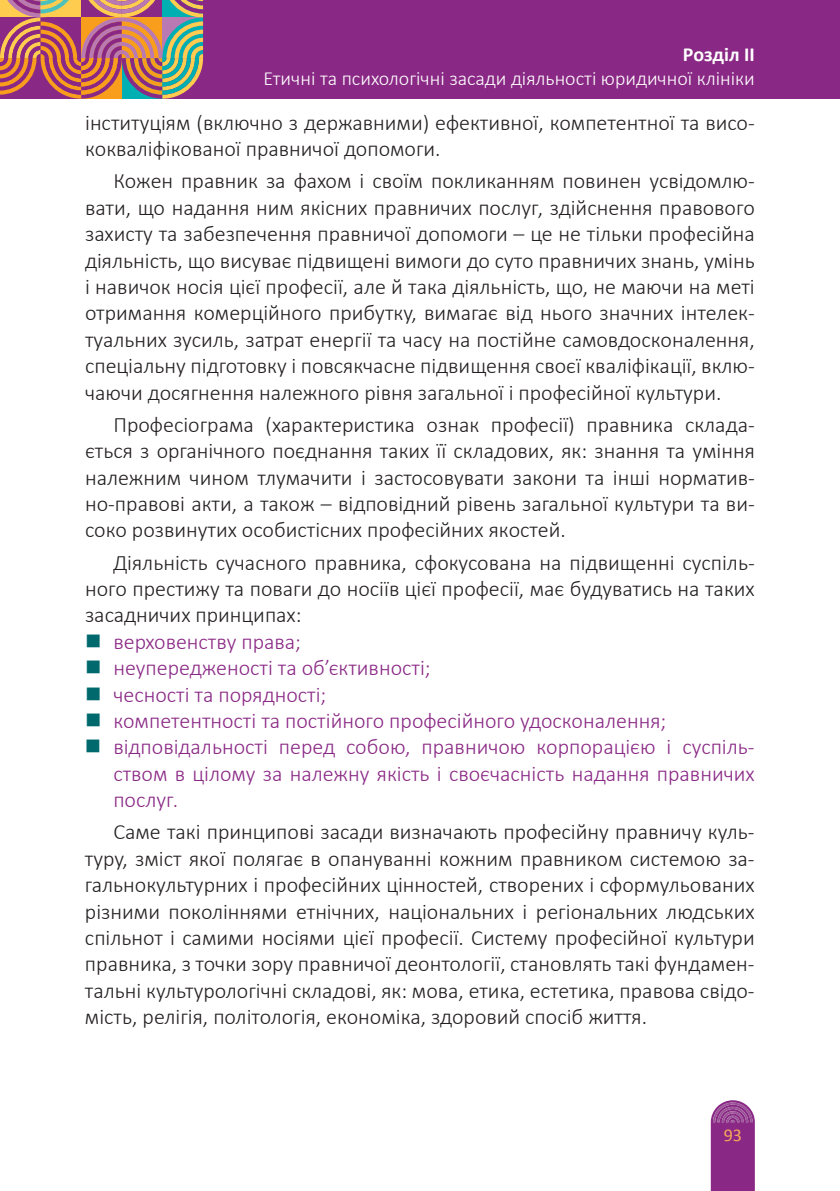
<style>
.page{position:relative;width:840px;height:1191px;background:#fff}
.page>*{position:absolute;margin:0;border:0;box-sizing:border-box;transform-origin:0 0}
.t1{font:300 22px/26.4px "Calibri";color:#231f20;text-align:justify}
.t2{font:300 22px/26.4px "Calibri";color:#8a2885}
.t3{font:300 20px "Calibri";color:#fff}
.t4{font:700 20px "Calibri";color:#fff}
.t5{font:18px "Calibri";color:#f8ab58}
</style>
<div class="page">
<div style="left:0;top:0;width:839px;height:99px;background:#8a2885"></div>
<svg style="left:0;top:0;width:203px;height:99px"></svg>
<svg style="left:710px;top:1100px;width:44px;height:91px;background:#953d90"></svg>
<p class="t4" style="left:682px;top:42px;width:73px">Розділ II</p>
<p class="t3" style="left:263px;top:66px;width:492px">Етичні та психологічні засади діяльності юридичної клініки</p>
<p class="t1" style="left:85px;top:109px;width:670px">інституціям (включно з державними) ефективної, компетентної та висо&shy;кокваліфікованої правничої допомоги.</p>
<p class="t1" style="left:85px;top:168px;width:670px;text-indent:28px">Кожен правник за фахом і своїм покликанням повинен усвідомлю&shy;вати, що надання ним якісних правничих послуг, здійснення правового захисту та забезпечення правничої допомоги – це не тільки професійна діяльність, що висуває підвищені вимоги до суто правничих знань, умінь і навичок носія цієї професії, але й така діяльність, що, не маючи на меті отримання комерційного прибутку, вимагає від нього значних інтелек&shy;туальних зусиль, затрат енергії та часу на постійне самовдосконалення, спеціальну підготовку і повсякчасне підвищення своєї кваліфікації, вклю&shy;чаючи досягнення належного рівня загальної і професійної культури.</p>
<p class="t1" style="left:85px;top:411px;width:670px;text-indent:28px">Професіограма (характеристика ознак професії) правника склада&shy;ється з органічного поєднання таких її складових, як: знання та уміння належним чином тлумачити і застосовувати закони та інші норматив&shy;но-правові акти, а також – відповідний рівень загальної культури та ви&shy;соко розвинутих особистісних професійних якостей.</p>
<p class="t1" style="left:85px;top:549px;width:670px;text-indent:28px">Діяльність сучасного правника, сфокусована на підвищенні суспіль&shy;ного престижу та поваги до носіїв цієї професії, має будуватись на таких засадничих принципах:</p>
<p class="t2" style="left:113px;top:628px;width:642px">верховенству права;<br>неупередженості та об’єктивності;<br>чесності та порядності;<br>компетентності та постійного професійного удосконалення; відповідальності перед собою, правничою корпорацією і суспіль&shy;ством в цілому за належну якість і своєчасність надання правничих послуг.</p>
<p class="t1" style="left:85px;top:818px;width:670px;text-indent:28px">Саме такі принципові засади визначають професійну правничу куль&shy;туру, зміст якої полягає в опануванні кожним правником системою за&shy;гальнокультурних і професійних цінностей, створених і сформульованих різними поколіннями етнічних, національних і регіональних людських спільнот і самими носіями цієї професії. Систему професійної культури правника, з точки зору правничої деонтології, становлять такі фундамен&shy;тальні культурологічні складові, як: мова, етика, естетика, правова свідо&shy;мість, релігія, політологія, економіка, здоровий спосіб життя.</p>
<p class="t5" style="left:723px;top:1123px;width:20px">93</p>
</div>
